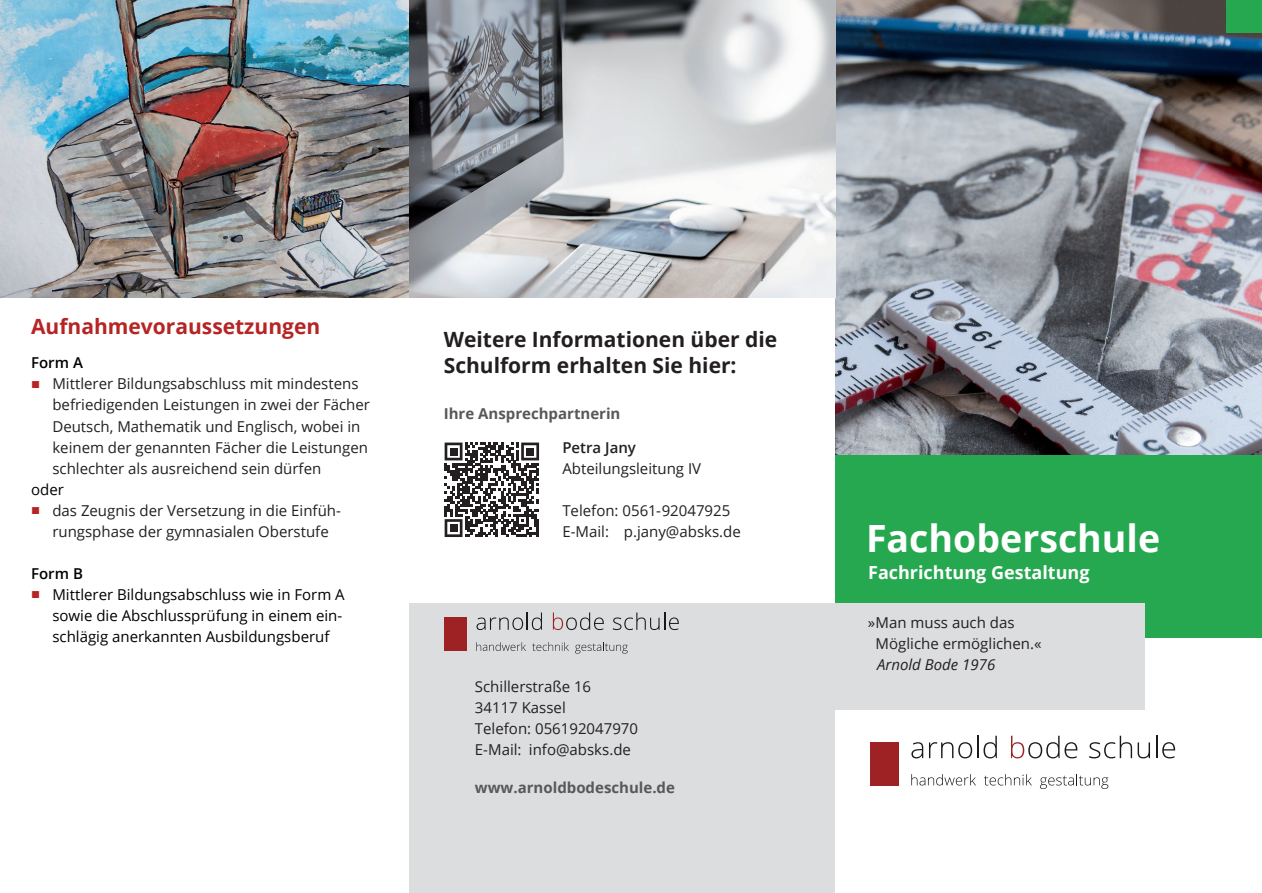
<style>
.page{position:relative;width:1262px;height:893px;background:#fff}
.page>*{position:absolute;margin:0;border:0;box-sizing:border-box;transform-origin:0 0}
.t1{font:700 37.5px "Open Sans";color:#fff}
.t2{font:700 21px/25.2px "Open Sans";color:#231f20}
.t3{font:700 21px "Open Sans";color:#b62424}
.t4{font:700 18px "Open Sans";color:#fff}
.t5{font:15px/21px "Open Sans";color:#231f20}
.t6{font:15px/21px "Open Sans";color:#000}
.t7{font:700 15px "Open Sans";color:#57585a}
.t8{font:italic 15px "Open Sans";color:#231f20}
.t9{font:600 15px "Open Sans";color:#000003}
.t10{font:600 15px "Open Sans";color:#231f20}
.s1{font-family:"Arial";color:#b62424}
</style>
<div class="page">
<div style="left:410px;top:603px;width:425px;height:289px;background:#dcdddf"></div>
<div style="left:835px;top:446px;width:426px;height:191px;background:#25a84f"></div>
<div style="left:834px;top:603px;width:310px;height:106px;background:#dcdddf"></div>
<div style="left:869px;top:742px;width:29px;height:43px;background:#9e2223"></div>
<svg style="left:911px;top:735px;width:85px;height:23px"></svg>
<svg style="left:1011px;top:735px;width:66px;height:23px"></svg>
<svg style="left:1089px;top:735px;width:60px;height:23px"></svg>
<hr style="left:1155px;top:735px;width:2px;height:23px;background:#1a1a1b">
<svg style="left:1162px;top:742px;width:13px;height:16px"></svg>
<svg style="left:911px;top:774px;width:65px;height:11px"></svg>
<svg style="left:984px;top:774px;width:47px;height:11px"></svg>
<svg style="left:1039px;top:774px;width:69px;height:14px"></svg>
<div style="left:444px;top:617px;width:22px;height:34px;background:#9e2223"></div>
<svg style="left:476px;top:612px;width:66px;height:18px"></svg>
<svg style="left:553px;top:612px;width:51px;height:18px"></svg>
<svg style="left:613px;top:612px;width:65px;height:18px"></svg>
<svg style="left:476px;top:642px;width:50px;height:9px"></svg>
<svg style="left:532px;top:642px;width:37px;height:9px"></svg>
<svg style="left:575px;top:642px;width:52px;height:11px"></svg>
<img style="left:835px;top:0;width:426px;height:454px">
<img style="left:0;top:0;width:410px;height:297px">
<svg style="left:410px;top:0;width:425px;height:297px"></svg>
<svg style="left:444px;top:442px;width:95px;height:95px"></svg>
<div style="left:450px;top:447px;width:7px;height:8px;background:#231f20"></div>
<div style="left:526px;top:447px;width:8px;height:8px;background:#231f20"></div>
<div style="left:450px;top:524px;width:7px;height:8px;background:#231f20"></div>
<div style="left:1226px;top:0;width:35px;height:33px;background:#25a84f"></div>
<h2 class="t3" style="left:31px;top:312px;width:291px">Aufnahmevoraussetzungen</h2>
<p class="t9" style="left:31px;top:352px;width:53px">Form A</p>
<p class="t5" style="left:52px;top:373px;width:319px;text-indent:-21px"><span class="s1">■</span> Mittlerer Bildungsabschluss mit mindestens befriedigenden Leistungen in zwei der Fächer Deutsch, Mathematik und Englisch, wobei in keinem der genannten Fächer die Leistungen schlechter als ausreichend sein dürfen</p>
<p class="t6" style="left:31px;top:478px;width:34px">oder</p>
<p class="t5" style="left:52px;top:499px;width:290px;text-indent:-21px"><span class="s1">■</span> das Zeugnis der Versetzung in die Einfüh&shy;rungsphase der gymnasialen Oberstufe</p>
<p class="t9" style="left:31px;top:562px;width:53px">Form B</p>
<p class="t6" style="left:52px;top:583px;width:294px;text-indent:-21px"><span class="s1">■</span> Mittlerer Bildungsabschluss wie in Form A sowie die Abschlussprüfung in einem ein&shy;schlägig anerkannten Ausbildungsberuf</p>
<h2 class="t2" style="left:444px;top:326px;width:335px">Weitere Informationen über die<br>Schulform erhalten Sie hier:</h2>
<p class="t7" style="left:444px;top:403px;width:178px">Ihre Ansprechpartnerin</p>
<p class="t10" style="left:562px;top:436px;width:75px">Petra Jany</p>
<p class="t5" style="left:562px;top:457px;width:140px">Abteilungsleitung IV</p>
<p class="t5" style="left:562px;top:499px;width:180px">Telefon: 0561-92047925<br>E-Mail: p.jany@absks.de</p>
<p class="t5" style="left:475px;top:675px;width:165px">Schillerstraße 16<br>34117 Kassel<br>Telefon: 056192047970<br>E-Mail: info@absks.de</p>
<p class="t7" style="left:475px;top:776px;width:201px">www.arnoldbodeschule.de</p>
<h1 class="t1" style="left:866px;top:511px;width:296px">Fachoberschule</h1>
<p class="t4" style="left:868px;top:559px;width:223px">Fachrichtung Gestaltung</p>
<p class="t5" style="left:875px;top:611px;width:167px;text-indent:-8px">»Man muss auch das<br>Mögliche ermöglichen.«</p>
<p class="t8" style="left:877px;top:653px;width:120px">Arnold Bode 1976</p>
</div>
